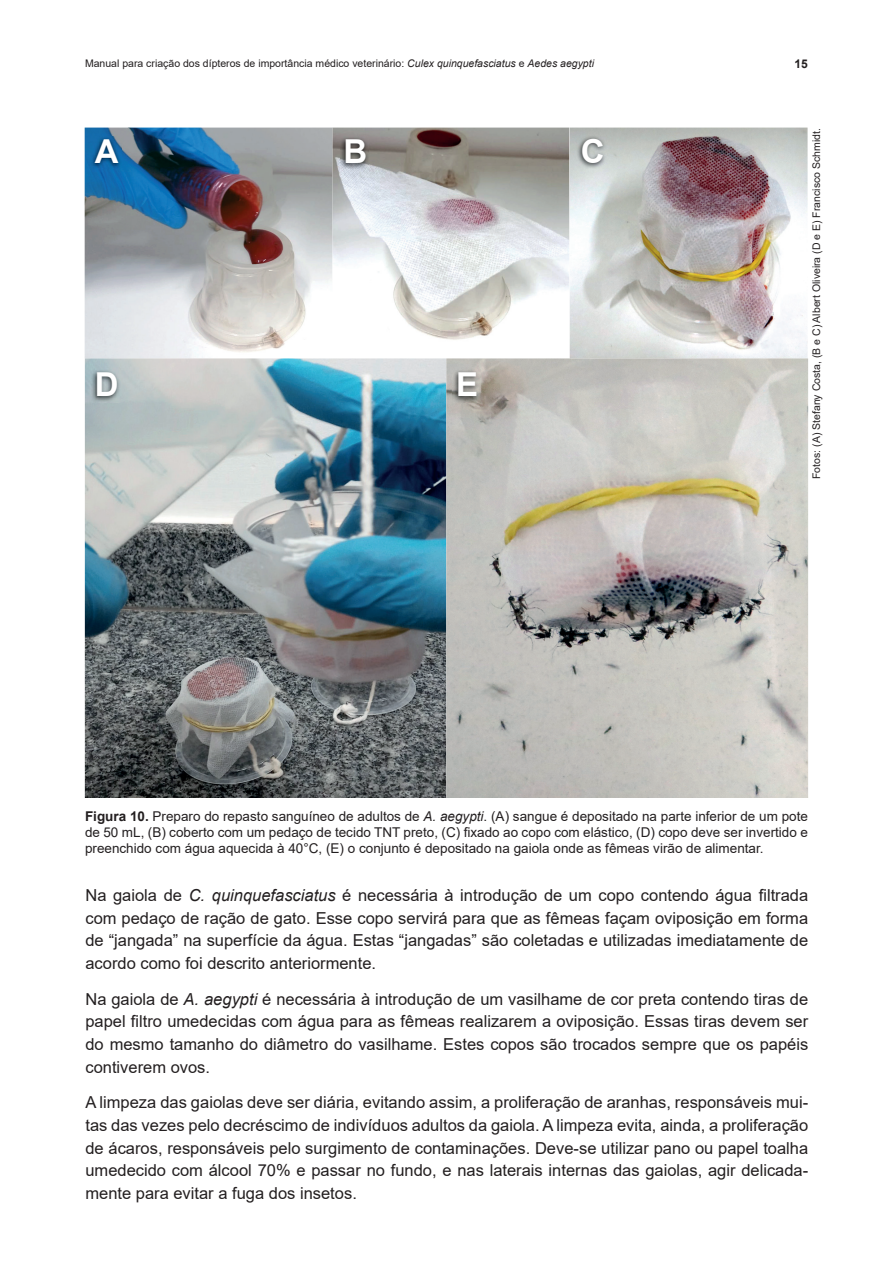
<style>
.page{position:relative;width:893px;height:1263px;background:#fff}
.page>*{position:absolute;margin:0;border:0;box-sizing:border-box;transform-origin:0 0}
.t1{font:700 33px "Arial";color:#fff}
.t2{font:16.5px/22.8px "Arial";color:#231f20;text-align:justify}
.t3{font:13.5px/16.2px "Arial";color:#231f20;text-align:justify}
.t4{font:700 12px "Arial";color:#231f20}
.t5{font:10.5px "Arial";color:#231f20}
.s1{font-style:italic}
.s2{font-weight:700}
</style>
<div class="page">
<img style="left:85px;top:128px;width:723px;height:670px">
<img style="left:89px;top:136px;width:33px;height:33px">
<img style="left:340px;top:136px;width:29px;height:33px">
<img style="left:577px;top:136px;width:29px;height:33px">
<img style="left:92px;top:370px;width:28px;height:32px">
<img style="left:453px;top:370px;width:27px;height:32px">
<p class="t5" style="left:85px;top:56px;width:510px">Manual para criação dos dípteros de importância médico veterinário: <span class="s1">Culex quinquefasciatus</span> e <span class="s1">Aedes aegypti</span></p>
<p class="t4" style="left:795px;top:56px;width:15px">15</p>
<h1 class="t1" style="left:95px;top:128px;width:25px">A</h1>
<h1 class="t1" style="left:343px;top:128px;width:25px">B</h1>
<h1 class="t1" style="left:581px;top:128px;width:25px">C</h1>
<h1 class="t1" style="left:95px;top:361px;width:25px">D</h1>
<h1 class="t1" style="left:456px;top:361px;width:24px">E</h1>
<p class="t5" style="left:809px;top:479px;width:352px;rotate:-90deg">Fotos: (A) Stefany Costa, (B e C) Albert Oliveira (D e E) Francisco Schmidt.</p>
<p class="t3" style="left:85px;top:808px;width:724px"><span class="s2">Figura 10.</span> Preparo do repasto sanguíneo de adultos de <span class="s1">A. aegypti</span>. (A) sangue é depositado na parte inferior de um pote de 50 mL, (B) coberto com um pedaço de tecido TNT preto, (C) fixado ao copo com elástico, (D) copo deve ser invertido e preenchido com água aquecida à 40°C, (E) o conjunto é depositado na gaiola onde as fêmeas virão de alimentar.</p>
<p class="t2" style="left:85px;top:883px;width:724px">Na gaiola de <span class="s1">C. quinquefasciatus</span> é necessária à introdução de um copo contendo água filtrada com pedaço de ração de gato. Esse copo servirá para que as fêmeas façam oviposição em forma de “jangada” na superfície da água. Estas “jangadas” são coletadas e utilizadas imediatamente de acordo como foi descrito anteriormente.</p>
<p class="t2" style="left:85px;top:987px;width:724px">Na gaiola de <span class="s1">A. aegypti</span> é necessária à introdução de um vasilhame de cor preta contendo tiras de papel filtro umedecidas com água para as fêmeas realizarem a oviposição. Essas tiras devem ser do mesmo tamanho do diâmetro do vasilhame. Estes copos são trocados sempre que os papéis contiverem ovos.</p>
<p class="t2" style="left:85px;top:1091px;width:724px">A limpeza das gaiolas deve ser diária, evitando assim, a proliferação de aranhas, responsáveis mui&shy;tas das vezes pelo decréscimo de indivíduos adultos da gaiola. A limpeza evita, ainda, a proliferação de ácaros, responsáveis pelo surgimento de contaminações. Deve-se utilizar pano ou papel toalha umedecido com álcool 70% e passar no fundo, e nas laterais internas das gaiolas, agir delicada&shy;mente para evitar a fuga dos insetos.</p>
</div>
